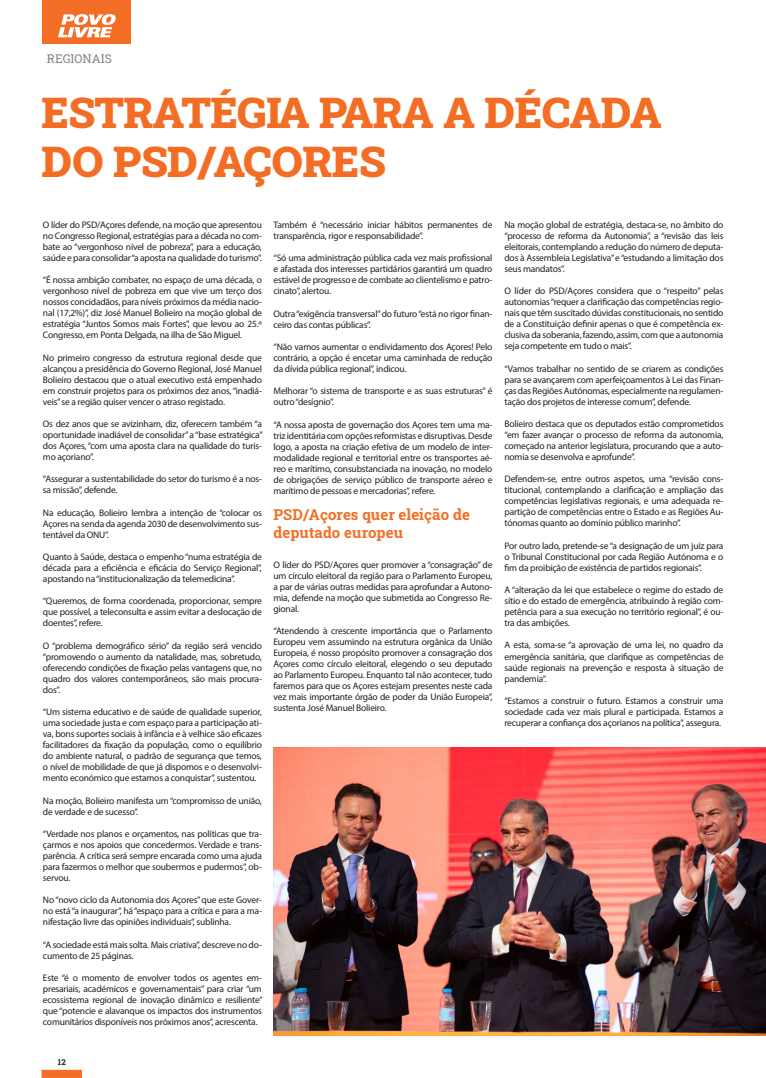
<style>
.page{position:relative;width:766px;height:1078px;background:#fff}
.page>*{position:absolute;margin:0;border:0;box-sizing:border-box;transform-origin:0 0}
.n_texto{font:900 43px/49px "Roboto Slab";letter-spacing:-.01em;color:#f36e24}
.PL_new_subtitulos{font:700 15px/18px "Roboto Slab";letter-spacing:.005em;color:#f36e24}
.topos{font:12px "Roboto Slab";color:#808285}
.t1{font:9.5px/11px "Myriad Pro";letter-spacing:-.02em;color:#231f20;text-align:justify}
.t2{font:700 8px "Roboto Slab";color:#231f20}
</style>
<div class="page">
<div style="left:42px;top:1069px;width:40px;height:8px;background:#f36e24;border:1px solid #f36e24"></div>
<div style="left:43px;top:0;width:88px;height:44px;background:#f36e24"></div>
<svg style="left:58px;top:14px;width:58px;height:23px"></svg>
<img style="left:273px;top:747px;width:492px;height:288px">
<p class="topos" style="left:47px;top:51px;width:66px">REGIONAIS</p>
<p class="n_texto" style="left:42px;top:86px;width:621px">ESTRATÉGIA PARA A DÉCADA<br>DO PSD/AÇORES</p>
<p class="t1" style="left:273px;top:219px;width:220px">Também é “necessário iniciar hábitos permanentes de transparência, rigor e responsabilidade”.</p>
<p class="t1" style="left:273px;top:252px;width:220px">“Só uma administração pública cada vez mais profissional e afastada dos interesses partidários garantirá um quadro estável de progresso e de combate ao clientelismo e patro&shy;cinato”, alertou.</p>
<p class="t1" style="left:273px;top:307px;width:220px">Outra “exigência transversal” do futuro “está no rigor finan&shy;ceiro das contas públicas”.</p>
<p class="t1" style="left:273px;top:341px;width:220px">“Não vamos aumentar o endividamento dos Açores! Pelo contrário, a opção é encetar uma caminhada de redução da dívida pública regional”, indicou.</p>
<p class="t1" style="left:273px;top:385px;width:220px">Melhorar “o sistema de transporte e as suas estruturas” é outro “desígnio”.</p>
<p class="t1" style="left:273px;top:418px;width:220px">“A nossa aposta de governação dos Açores tem uma ma&shy;triz identitária com opções reformistas e disruptivas. Desde logo, a aposta na criação efetiva de um modelo de inter&shy;modalidade regional e territorial entre os transportes aé&shy;reo e marítimo, consubstanciada na inovação, no modelo de obrigações de serviço público de transporte aéreo e marítimo de pessoas e mercadorias”, refere.</p>
<p class="PL_new_subtitulos" style="left:273px;top:505px;width:198px">PSD/Açores quer eleição de deputado europeu</p>
<p class="t1" style="left:273px;top:558px;width:220px">O líder do PSD/Açores quer promover a “consagração” de um círculo eleitoral da região para o Parlamento Europeu, a par de várias outras medidas para aprofundar a Autono&shy;mia, defende na moção que submetida ao Congresso Re&shy;gional.</p>
<p class="t1" style="left:273px;top:625px;width:220px">“Atendendo à crescente importância que o Parlamento Europeu vem assumindo na estrutura orgânica da União Europeia, é nosso propósito promover a consagração dos Açores como círculo eleitoral, elegendo o seu deputado ao Parlamento Europeu. Enquanto tal não acontecer, tudo faremos para que os Açores estejam presentes neste cada vez mais importante órgão de poder da União Europeia”, sustenta José Manuel Bolieiro.</p>
<p class="t1" style="left:43px;top:219px;width:220px">O líder do PSD/Açores defende, na moção que apresentou no Congresso Regional, estratégias para a década no com&shy;bate ao “vergonhoso nível de pobreza”, para a educação, saúde e para consolidar “a aposta na qualidade do turismo”.</p>
<p class="t1" style="left:43px;top:274px;width:220px">“É nossa ambição combater, no espaço de uma década, o vergonhoso nível de pobreza em que vive um terço dos nossos concidadãos, para níveis próximos da média nacio&shy;nal (17,2%)”, diz José Manuel Bolieiro na moção global de estratégia “Juntos Somos mais Fortes”, que levou ao 25.º Congresso, em Ponta Delgada, na ilha de São Miguel.</p>
<p class="t1" style="left:43px;top:351px;width:220px">No primeiro congresso da estrutura regional desde que alcançou a presidência do Governo Regional, José Manuel Bolieiro destacou que o atual executivo está empenhado em construir projetos para os próximos dez anos, “inadiá&shy;veis” se a região quiser vencer o atraso registado.</p>
<p class="t1" style="left:43px;top:418px;width:221px">Os dez anos que se avizinham, diz, oferecem também “a oportunidade inadiável de consolidar” a “base estratégica” dos Açores, “com uma aposta clara na qualidade do turis&shy;mo açoriano”.</p>
<p class="t1" style="left:43px;top:473px;width:220px">“Assegurar a sustentabilidade do setor do turismo é a nos&shy;sa missão”, defende.</p>
<p class="t1" style="left:43px;top:506px;width:220px">Na educação, Bolieiro lembra a intenção de “colocar os Açores na senda da agenda 2030 de desenvolvimento sus&shy;tentável da ONU”.</p>
<p class="t1" style="left:43px;top:551px;width:220px">Quanto à Saúde, destaca o empenho “numa estratégia de década para a eficiência e eficácia do Serviço Regional”, apostando na “institucionalização da telemedicina”.</p>
<p class="t1" style="left:43px;top:595px;width:220px">“Queremos, de forma coordenada, proporcionar, sempre que possível, a teleconsulta e assim evitar a deslocação de doentes”, refere.</p>
<p class="t1" style="left:43px;top:639px;width:220px">O “problema demográfico sério” da região será vencido “promovendo o aumento da natalidade, mas, sobretudo, oferecendo condições de fixação pelas vantagens que, no quadro dos valores contemporâneos, são mais procura&shy;dos”.</p>
<p class="t1" style="left:43px;top:706px;width:220px">“Um sistema educativo e de saúde de qualidade superior, uma sociedade justa e com espaço para a participação ati&shy;va, bons suportes sociais à infância e à velhice são eficazes facilitadores da fixação da população, como o equilíbrio do ambiente natural, o padrão de segurança que temos, o nível de mobilidade de que já dispomos e o desenvolvi&shy;mento económico que estamos a conquistar”, sustentou.</p>
<p class="t1" style="left:43px;top:794px;width:220px">Na moção, Bolieiro manifesta um “compromisso de união, de verdade e de sucesso”.</p>
<p class="t1" style="left:43px;top:828px;width:220px">“Verdade nos planos e orçamentos, nas políticas que tra&shy;çarmos e nos apoios que concedermos. Verdade e trans&shy;parência. A crítica será sempre encarada como uma ajuda para fazermos o melhor que soubermos e pudermos”, ob&shy;servou.</p>
<p class="t1" style="left:43px;top:894px;width:220px">No “novo ciclo da Autonomia dos Açores” que este Gover&shy;no está “a inaugurar”, há “espaço para a crítica e para a ma&shy;nifestação livre das opiniões individuais”, sublinha.</p>
<p class="t1" style="left:43px;top:938px;width:220px">“A sociedade está mais solta. Mais criativa”, descreve no do&shy;cumento de 25 páginas.</p>
<p class="t1" style="left:43px;top:972px;width:221px">Este “é o momento de envolver todos os agentes em&shy;presariais, académicos e governamentais” para criar “um ecossistema regional de inovação dinâmico e resiliente” que “potencie e alavanque os impactos dos instrumentos comunitários disponíveis nos próximos anos”, acrescenta.</p>
<p class="t1" style="left:504px;top:219px;width:220px">Na moção global de estratégia, destaca-se, no âmbito do “processo de reforma da Autonomia”, a “revisão das leis eleitorais, contemplando a redução do número de deputa&shy;dos à Assembleia Legislativa” e “estudando a limitação dos seus mandatos”.</p>
<p class="t1" style="left:504px;top:285px;width:220px">O líder do PSD/Açores considera que o “respeito” pelas autonomias “requer a clarificação das competências regio&shy;nais que têm suscitado dúvidas constitucionais, no sentido de a Constituição definir apenas o que é competência ex&shy;clusiva da soberania, fazendo, assim, com que a autonomia seja competente em tudo o mais”.</p>
<p class="t1" style="left:504px;top:362px;width:220px">“Vamos trabalhar no sentido de se criarem as condições para se avançarem com aperfeiçoamentos à Lei das Finan&shy;ças das Regiões Autónomas, especialmente na regulamen&shy;tação dos projetos de interesse comum”, defende.</p>
<p class="t1" style="left:504px;top:418px;width:220px">Bolieiro destaca que os deputados estão comprometidos “em fazer avançar o processo de reforma da autonomia, começado na anterior legislatura, procurando que a auto&shy;nomia se desenvolva e aprofunde”.</p>
<p class="t1" style="left:504px;top:473px;width:220px">Defendem-se, entre outros aspetos, uma “revisão cons&shy;titucional, contemplando a clarificação e ampliação das competências legislativas regionais, e uma adequada re&shy;partição de competências entre o Estado e as Regiões Au&shy;tónomas quanto ao domínio público marinho”.</p>
<p class="t1" style="left:504px;top:539px;width:220px">Por outro lado, pretende-se “a designação de um juiz para o Tribunal Constitucional por cada Região Autónoma e o fim da proibição de existência de partidos regionais”.</p>
<p class="t1" style="left:504px;top:584px;width:220px">A “alteração da lei que estabelece o regime do estado de sítio e do estado de emergência, atribuindo à região com&shy;petência para a sua execução no território regional”, é ou&shy;tra das ambições.</p>
<p class="t1" style="left:504px;top:639px;width:220px">A esta, soma-se “a aprovação de uma lei, no quadro da emergência sanitária, que clarifique as competências de saúde regionais na prevenção e resposta à situação de pandemia”.</p>
<p class="t1" style="left:504px;top:694px;width:220px">“Estamos a construir o futuro. Estamos a construir uma sociedade cada vez mais plural e participada. Estamos a recuperar a confiança dos açorianos na política”, assegura.</p>
<p class="t2" style="left:58px;top:1056px;width:9px">12</p>
</div>
